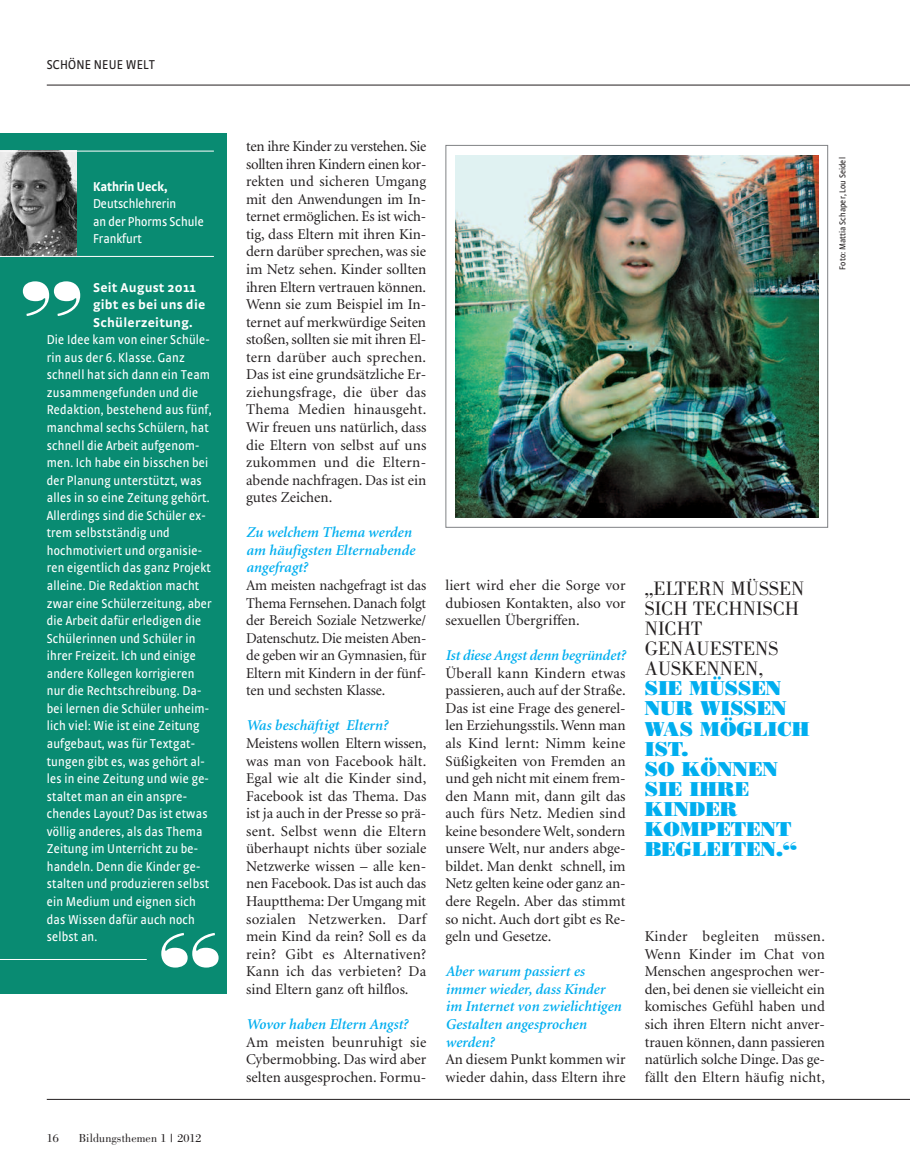
<style>
.page{position:relative;width:910px;height:1174px;background:#fff}
.page>*{position:absolute;margin:0;border:0;box-sizing:border-box;transform-origin:0 0}
.t1{font:85.5px "Bodoni Poster";color:#fff}
.t2{font:20.1px/20.1px "Bodoni Poster";color:#00aeef}
.t3{font:20.1px/20.1px "Bodoni";color:#231f20}
.t4{font:15px/17.5px "Minion";color:#231f20;text-align:justify}
.t5{font:italic 600 15px/17.5px "Minion";color:#00aeef}
.t6{font:condensed 13.5px/17.5px "Strada OT";letter-spacing:.015em;color:#fff}
.t7{font:700 13.5px/17.5px "Strada OT";letter-spacing:.015em;color:#fff}
.t8{font:condensed 13.5px "Strada OT";letter-spacing:.015em;color:#231f20}
.t9{font:700 condensed 13.5px "Strada OT";color:#fff}
.t10{font:12px "Bodoni";letter-spacing:.01em;color:#231f20}
.t11{font:condensed 9px "Strada OT";letter-spacing:.01em;color:#231f20}
</style>
<div class="page">
<div style="left:0;top:133px;width:227px;height:860px;background:#098b72"></div>
<div style="left:445px;top:145px;width:383px;height:383px;border:1px solid #808285"></div>
<img style="left:456px;top:155px;width:362px;height:362px">
<hr style="left:47px;top:85px;width:863px;height:1px;background:#231f20">
<hr style="left:47px;top:1099px;width:863px;height:1px;background:#231f20">
<hr style="left:0;top:959px;width:147px;height:1px;background:#fff">
<img style="left:0;top:152px;width:77px;height:104px">
<hr style="left:0;top:256px;width:214px;height:1px;background:#fff">
<hr style="left:0;top:151px;width:214px;height:1px;background:#fff">
<p class="t8" style="left:47px;top:59px;width:110px">SCHÖNE NEUE WELT</p>
<p class="t9" style="left:93px;top:181px;width:76px">Kathrin Ueck,</p>
<p class="t6" style="left:93px;top:196px;width:112px">Deutschlehrerin<br>an der Phorms Schule<br>Frankfurt</p>
<p class="t7" style="left:93px;top:279px;width:114px">Seit August 2011 gibt es bei uns die<br>Schülerzeitung.</p>
<p class="t6" style="left:47px;top:332px;width:166px">Die Idee kam von einer Schüle&shy;rin aus der 6. Klasse. Ganz schnell hat sich dann ein Team zusammengefunden und die<br>Redaktion, bestehend aus fünf, manchmal sechs Schülern, hat schnell die Arbeit aufgenom&shy;men. Ich habe ein bisschen bei der Planung unterstützt, was alles in so eine Zeitung gehört.<br>Allerdings sind die Schüler ex&shy;trem selbstständig und hochmotiviert und organisie&shy;ren eigentlich das ganz Projekt alleine. Die Redaktion macht zwar eine Schülerzeitung, aber die Arbeit dafür erledigen die<br>Schülerinnen und Schüler in ihrer Freizeit. Ich und einige andere Kollegen korrigieren nur die Rechtschreibung. Da&shy;bei lernen die Schüler unheim&shy;lich viel: Wie ist eine Zeitung aufgebaut, was für Textgat&shy;tungen gibt es, was gehört al&shy;les in eine Zeitung und wie ge&shy;staltet man an ein anspre&shy;chendes Layout? Das ist etwas völlig anderes, als das Thema<br>Zeitung im Unterricht zu be&shy;handeln. Denn die Kinder ge&shy;stalten und produzieren selbst ein Medium und eignen sich das Wissen dafür auch noch selbst an.</p>
<h1 class="t1" style="left:21px;top:220px;width:63px">„</h1>
<h1 class="t1" style="left:159px;top:914px;width:63px">“</h1>
<p class="t10" style="left:47px;top:1133px;width:14px">16</p>
<p class="t10" style="left:79px;top:1133px;width:124px">Bildungsthemen 1 | 2012</p>
<p class="t4" style="left:246px;top:139px;width:182px">ten ihre Kinder zu verstehen. Sie sollten ihren Kindern einen kor&shy;rekten und sicheren Umgang mit den Anwendungen im In&shy;ternet ermöglichen. Es ist wich&shy;tig, dass Eltern mit ihren Kin&shy;dern darüber sprechen, was sie im Netz sehen. Kinder sollten ihren Eltern vertrauen können.<br>Wenn sie zum Beispiel im In&shy;ternet auf merkwürdige Seiten stoßen, sollten sie mit ihren El&shy;tern darüber auch sprechen.<br>Das ist eine grundsätzliche Er&shy;ziehungsfrage, die über das Thema Medien hinausgeht.<br>Wir freuen uns natürlich, dass die Eltern von selbst auf uns zukommen und die Eltern&shy;abende nachfragen. Das ist ein gutes Zeichen.</p>
<p class="t5" style="left:246px;top:525px;width:170px">Zu welchem Thema werden am häufigsten Elternabende angefragt?</p>
<p class="t4" style="left:246px;top:577px;width:182px">Am meisten nachgefragt ist das Thema Fernsehen. Danach folgt der Bereich Soziale Netzwerke/ Datenschutz. Die meisten Aben&shy;de geben wir an Gymnasien, für Eltern mit Kindern in der fünf&shy;ten und sechsten Klasse.</p>
<p class="t5" style="left:246px;top:718px;width:143px">Was beschäftigt Eltern?</p>
<p class="t4" style="left:246px;top:735px;width:182px">Meistens wollen Eltern wissen, was man von Facebook hält.<br>Egal wie alt die Kinder sind, Facebook ist das Thema. Das ist ja auch in der Presse so prä&shy;sent. Selbst wenn die Eltern überhaupt nichts über soziale Netzwerke wissen – alle ken&shy;nen Facebook. Das ist auch das Hauptthema: Der Umgang mit sozialen Netzwerken. Darf mein Kind da rein? Soll es da rein? Gibt es Alternativen?<br>Kann ich das verbieten? Da sind Eltern ganz oft hilflos.</p>
<p class="t5" style="left:246px;top:1016px;width:163px">Wovor haben Eltern Angst?</p>
<p class="t4" style="left:246px;top:1034px;width:182px">Am meisten beunruhigt sie Cybermobbing. Das wird aber selten ausgesprochen. Formu-</p>
<p class="t4" style="left:445px;top:577px;width:182px">liert wird eher die Sorge vor dubiosen Kontakten, also vor sexuellen Übergriffen.</p>
<p class="t5" style="left:445px;top:648px;width:182px">Ist diese Angst denn begründet?</p>
<p class="t4" style="left:445px;top:665px;width:182px">Überall kann Kindern etwas passieren, auch auf der Straße.<br>Das ist eine Frage des generel&shy;len Erziehungsstils. Wenn man als Kind lernt: Nimm keine Süßigkeiten von Fremden an und geh nicht mit einem frem&shy;den Mann mit, dann gilt das auch fürs Netz. Medien sind keine besondere Welt, sondern unsere Welt, nur anders abge&shy;bildet. Man denkt schnell, im Netz gelten keine oder ganz an&shy;dere Regeln. Aber das stimmt so nicht. Auch dort gibt es Re&shy;geln und Gesetze.</p>
<p class="t5" style="left:445px;top:964px;width:177px">Aber warum passiert es immer wieder, dass Kinder im Internet von zwielichtigen<br>Gestalten angesprochen werden?</p>
<p class="t4" style="left:445px;top:1051px;width:182px">An diesem Punkt kommen wir wieder dahin, dass Eltern ihre</p>
<p class="t11" style="left:839px;top:269px;width:114px;rotate:-90deg">Foto: Mattia Schaper, Lou Seidel</p>
<h2 class="t3" style="left:645px;top:580px;width:161px">„ELTERN MÜSSEN<br>SICH TECHNISCH<br>NICHT<br>GENAUESTENS<br>AUSKENNEN,</h2>
<h2 class="t2" style="left:645px;top:678px;width:166px">SIE MÜSSEN<br>NUR WISSEN<br>WAS MÖGLICH<br>IST.<br>SO KÖNNEN<br>SIE IHRE<br>KINDER<br>KOMPETENT<br>BEGLEITEN.“</h2>
<p class="t4" style="left:645px;top:928px;width:182px">Kinder begleiten müssen.<br>Wenn Kinder im Chat von Menschen angesprochen wer&shy;den, bei denen sie vielleicht ein komisches Gefühl haben und sich ihren Eltern nicht anver&shy;trauen können, dann passieren natürlich solche Dinge. Das ge&shy;fällt den Eltern häufig nicht,</p>
</div>
